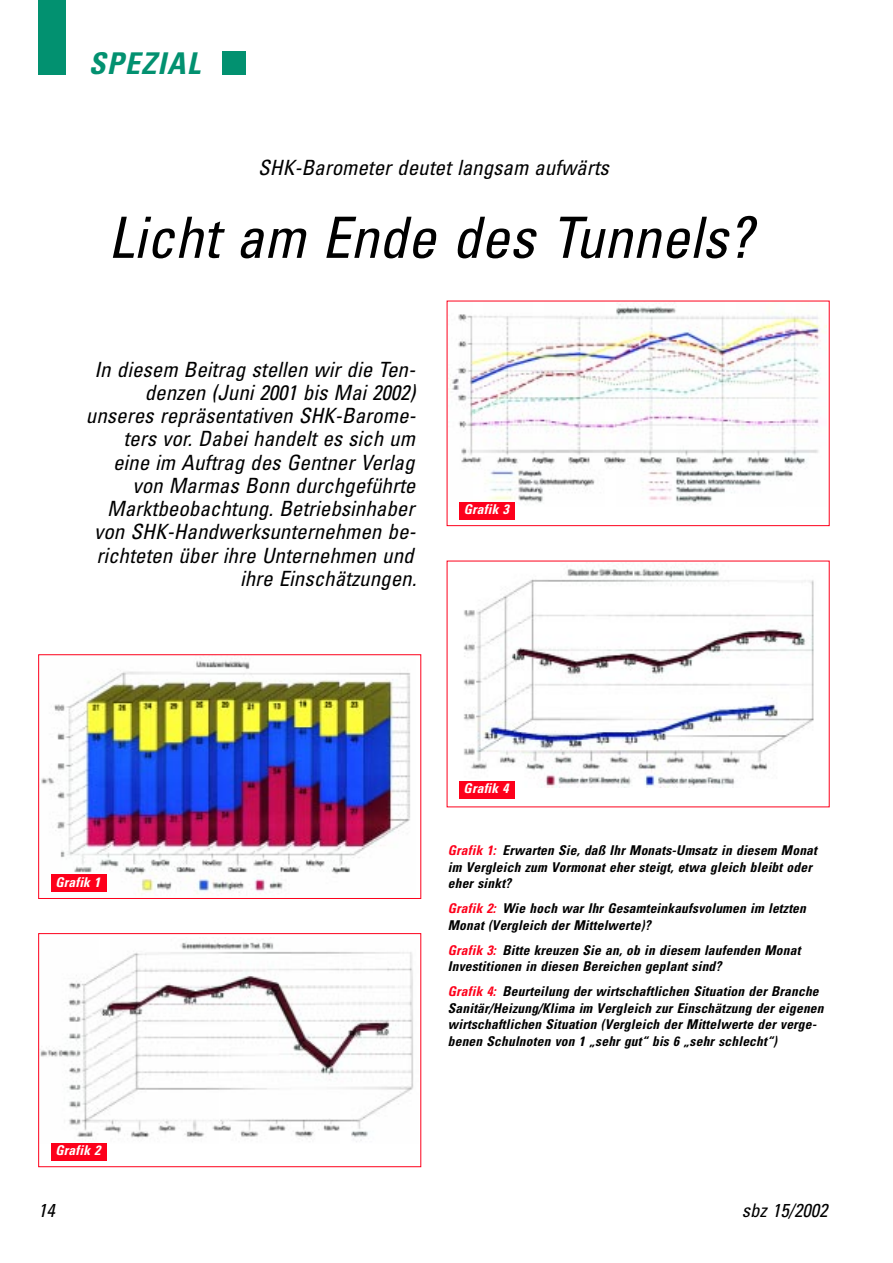
<style>
.page{position:relative;width:893px;height:1263px;background:#fff}
.page>*{position:absolute;margin:0;border:0;box-sizing:border-box;transform-origin:0 0}
.t1{font:italic condensed 57px "Univers";color:#000}
.t2{font:italic 700 condensed 30px "Univers";color:#029170}
.t3{font:italic condensed 21px/23.2px "Univers";color:#000;text-align:right}
.t4{font:italic condensed 18.75px "Univers";color:#000}
.t5{font:italic 700 condensed 13.5px/16.5px "Univers";letter-spacing:.015em;color:#000}
.t6{font:italic 700 condensed 13.5px "Univers";letter-spacing:.015em;color:#fff}
.s1{color:#fd001b}
</style>
<div class="page">
<div style="left:38px;top:0;width:28px;height:74px;background:#029170"></div>
<div style="left:222px;top:51px;width:23px;height:23px;background:#029170"></div>
<img style="left:41px;top:660px;width:369px;height:235px">
<div style="left:38px;top:654px;width:383px;height:245px;border:1px solid #fd001b"></div>
<img style="left:40px;top:939px;width:374px;height:205px">
<div style="left:38px;top:933px;width:383px;height:234px;border:1px solid #fd001b"></div>
<img style="left:464px;top:564px;width:350px;height:224px">
<img style="left:450px;top:304px;width:376px;height:203px">
<div style="left:446px;top:301px;width:383px;height:225px;border:1px solid #fd001b"></div>
<div style="left:51px;top:875px;width:55px;height:17px;background:#fd001b"></div>
<div style="left:459px;top:502px;width:55px;height:17px;background:#fd001b"></div>
<div style="left:459px;top:781px;width:55px;height:17px;background:#fd001b"></div>
<div style="left:51px;top:1143px;width:55px;height:17px;background:#fd001b"></div>
<h2 class="t2" style="left:89px;top:53px;width:113px">SPEZIAL</h2>
<h3 class="t3" style="left:258px;top:157px;width:356px">SHK-Barometer deutet langsam aufwärts</h3>
<h1 class="t1" style="left:108px;top:217px;width:657px">Licht am Ende des Tunnels?</h1>
<p class="t3" style="left:86px;top:359px;width:336px">In diesem Beitrag stellen wir die Ten&shy;denzen (Juni 2001 bis Mai 2002) unseres repräsentativen SHK-Barome&shy;ters vor. Dabei handelt es sich um eine im Auftrag des Gentner Verlag von Marmas Bonn durchgeführte Marktbeobachtung. Betriebsinhaber von SHK-Handwerksunternehmen be&shy;richteten über ihre Unternehmen und ihre Einschätzungen.</p>
<p class="t6" style="left:464px;top:505px;width:49px">Grafik 3</p>
<p class="t6" style="left:55px;top:877px;width:49px">Grafik 1</p>
<p class="t6" style="left:55px;top:1145px;width:49px">Grafik 2</p>
<p class="t6" style="left:463px;top:783px;width:49px">Grafik 4</p>
<p class="t5" style="left:448px;top:844px;width:373px"><span class="s1">Grafik 1:</span> Erwarten Sie, daß Ihr Monats-Umsatz in diesem Monat im Vergleich zum Vormonat eher steigt, etwa gleich bleibt oder eher sinkt?</p>
<p class="t5" style="left:448px;top:902px;width:362px"><span class="s1">Grafik 2:</span> Wie hoch war Ihr Gesamteinkaufsvolumen im letzten<br>Monat (Vergleich der Mittelwerte)?</p>
<p class="t5" style="left:448px;top:943px;width:357px"><span class="s1">Grafik 3:</span> Bitte kreuzen Sie an, ob in diesem laufenden Monat<br>Investitionen in diesen Bereichen geplant sind?</p>
<p class="t5" style="left:448px;top:985px;width:380px"><span class="s1">Grafik 4:</span> Beurteilung der wirtschaftlichen Situation der Branche Sanitär/Heizung/Klima im Vergleich zur Einschätzung der eigenen wirtschaftlichen Situation (Vergleich der Mittelwerte der verge&shy;benen Schulnoten von 1 „sehr gut“ bis 6 „sehr schlecht“)</p>
<h3 class="t4" style="left:38px;top:1203px;width:22px">14</h3>
<h3 class="t4" style="left:741px;top:1203px;width:91px">sbz 15/2002</h3>
</div>
